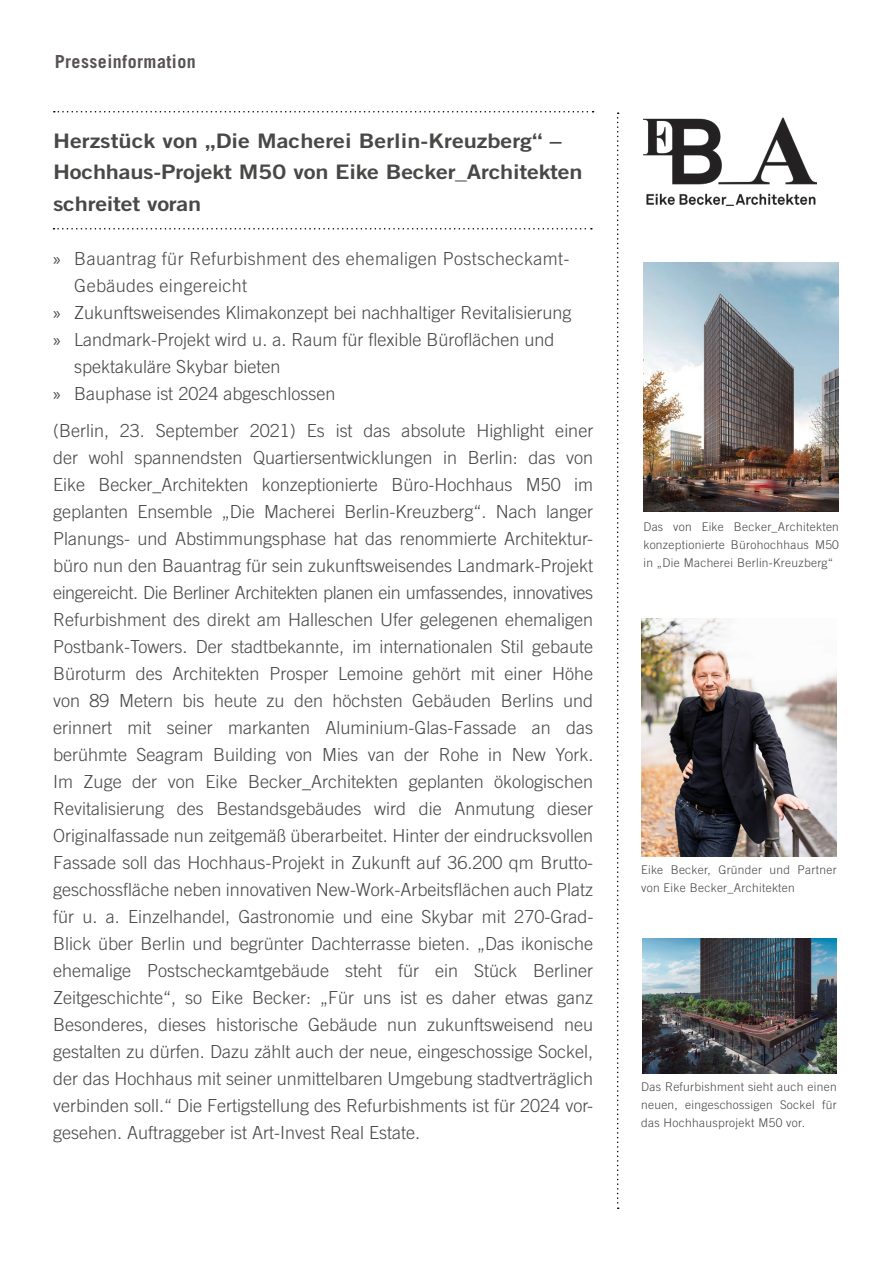
<style>
.page{position:relative;width:893px;height:1263px;background:#fff}
.page>*{position:absolute;margin:0;border:0;box-sizing:border-box;transform-origin:0 0}
.Liste{font:20.1px/31.5px "Trade Gothic LT Bold Two";letter-spacing:-.01em;color:#484847;scale:1.18 1}
.Teaser_PM{font:300 18px/27px "Trade Gothic LT";color:#484847;text-align:justify}
.t1{font:300 18px/27px "Trade Gothic LT";color:#484747}
.t2{font:300 18px/27px "Trade Gothic LT";letter-spacing:.02em;color:#484747}
.t3{font:700 18px "Trade Gothic LT";letter-spacing:.025em;color:#585353}
.Liste-2{font:300 12px/18px "Trade Gothic LT";letter-spacing:.025em;color:#484847;text-align:justify}
.s1{font-family:"Myriad Pro";font-weight:400}
</style>
<div class="page">
<svg style="left:54px;top:111px;width:540px;height:1px"></svg>
<svg style="left:617px;top:112px;width:2px;height:1097px"></svg>
<img style="left:643px;top:118px;width:173px;height:87px">
<svg style="left:54px;top:228px;width:538px;height:2px"></svg>
<img style="left:641px;top:618px;width:196px;height:238px">
<img style="left:643px;top:262px;width:196px;height:249px">
<img style="left:643px;top:938px;width:194px;height:135px">
<p class="t3" style="left:55px;top:50px;width:143px">Presseinformation</p>
<p class="Liste" style="left:53px;top:124px;width:432px">Herzstück von „Die Macherei Berlin-Kreuzberg“ –</p>
<p class="Liste" style="left:53px;top:156px;width:450px">Hochhaus-Projekt M50 von Eike Becker_Architekten schreitet voran</p>
<p class="t2" style="left:74px;top:245px;width:497px;text-indent:-21px"><span class="s1">»</span> Bauantrag für Refurbishment des ehemaligen Postscheckamt-<br>Gebäudes eingereicht</p>
<p class="t1" style="left:53px;top:299px;width:520px"><span class="s1">»</span> Zukunftsweisendes Klimakonzept bei nachhaltiger Revitalisierung</p>
<p class="t1" style="left:74px;top:326px;width:482px;text-indent:-21px"><span class="s1">»</span> Landmark-Projekt wird u. a. Raum für flexible Büroflächen und spektakuläre Skybar bieten</p>
<p class="t1" style="left:53px;top:380px;width:284px"><span class="s1">»</span> Bauphase ist 2024 abgeschlossen</p>
<p class="Teaser_PM" style="left:53px;top:416px;width:542px">(Berlin, 23. September 2021) Es ist das absolute Highlight einer der wohl spannendsten Quartiersentwicklungen in Berlin: das von Eike Becker_Architekten konzeptionierte Büro-Hochhaus M50 im geplanten Ensemble „Die Macherei Berlin-Kreuzberg“. Nach langer Planungs- und Abstimmungsphase hat das renommierte Architektur&shy;büro nun den Bauantrag für sein zukunftsweisendes Landmark-Projekt eingereicht. Die Berliner Architekten planen ein umfassendes, innovatives Refurbishment des direkt am Halleschen Ufer gelegenen ehemaligen Postbank-Towers. Der stadtbekannte, im internationalen Stil gebaute Büroturm des Architekten Prosper Lemoine gehört mit einer Höhe von 89 Metern bis heute zu den höchsten Gebäuden Berlins und erinnert mit seiner markanten Aluminium-Glas-Fassade an das berühmte Seagram Building von Mies van der Rohe in New York.<br>Im Zuge der von Eike Becker_Architekten geplanten ökologischen Revitalisierung des Bestandsgebäudes wird die Anmutung dieser Originalfassade nun zeitgemäß überarbeitet. Hinter der eindrucksvollen Fassade soll das Hochhaus-Projekt in Zukunft auf 36.200 qm Brutto&shy;geschossfläche neben innovativen New-Work-Arbeitsflächen auch Platz für u. a. Einzelhandel, Gastronomie und eine Skybar mit 270-Grad-Blick über Berlin und begrünter Dachterrasse bieten. „Das ikonische ehemalige Postscheckamtgebäude steht für ein Stück Berliner Zeitgeschichte“, so Eike Becker: „Für uns ist es daher etwas ganz Besonderes, dieses historische Gebäude nun zukunftsweisend neu gestalten zu dürfen. Dazu zählt auch der neue, eingeschossige Sockel, der das Hochhaus mit seiner unmittelbaren Umgebung stadtverträglich verbinden soll.“ Die Fertigstellung des Refurbishments ist für 2024 vor&shy;gesehen. Auftraggeber ist Art-Invest Real Estate.</p>
<p class="Liste-2" style="left:643px;top:518px;width:197px">Das von Eike Becker_Architekten konzeptionierte Bürohochhaus M50 in „Die Macherei Berlin-Kreuzberg“</p>
<p class="Liste-2" style="left:641px;top:861px;width:197px">Eike Becker, Gründer und Partner von Eike Becker_Architekten</p>
<p class="Liste-2" style="left:641px;top:1078px;width:197px">Das Refurbishment sieht auch einen neuen, eingeschossigen Sockel für das Hochhausprojekt M50 vor.</p>
</div>
